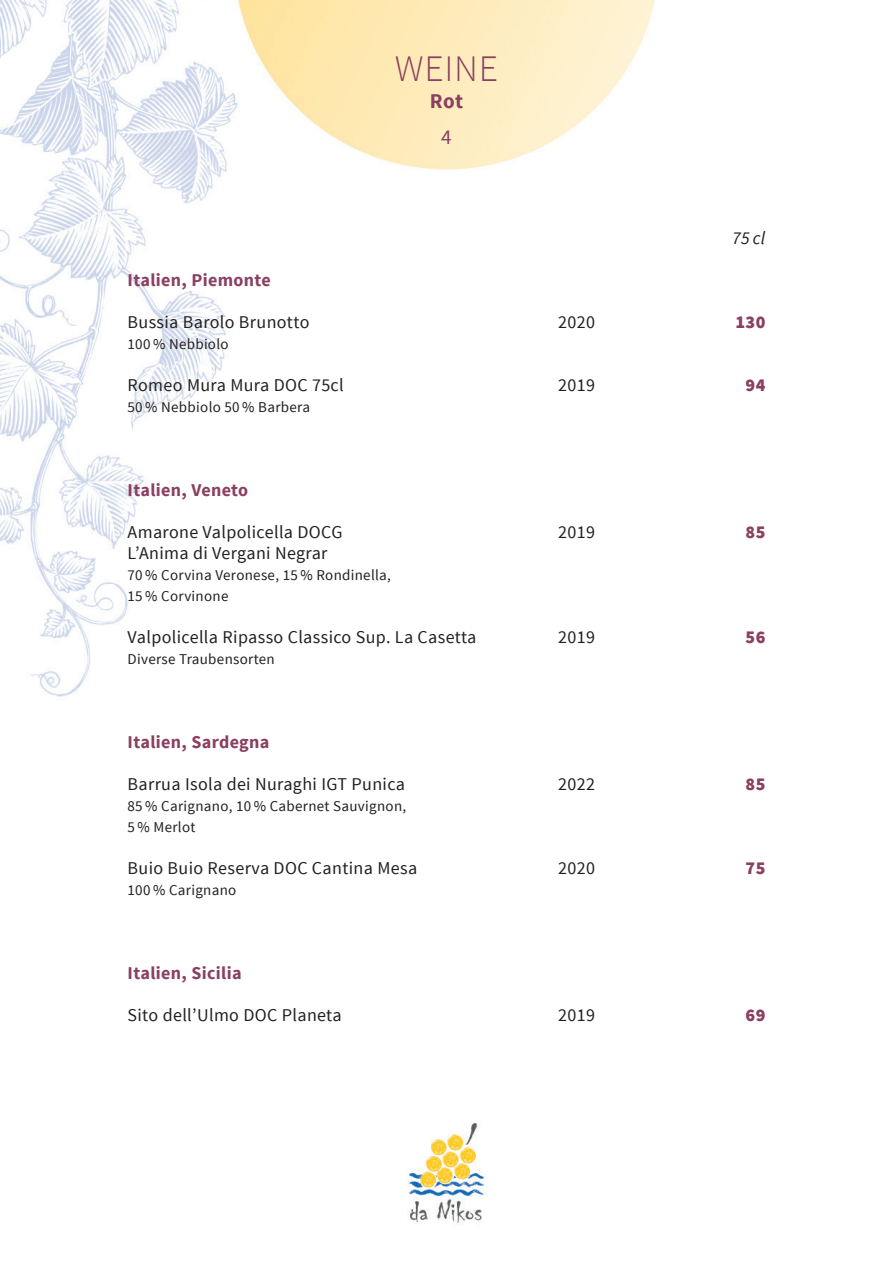
<style>
.page{position:relative;width:893px;height:1263px;background:#fff}
.page>*{position:absolute;margin:0;border:0;box-sizing:border-box;transform-origin:0 0}
.t1{font:300 37.5px "Source Sans Pro";letter-spacing:.02em;color:#8b4061}
.t2{font:700 21px "Source Sans Pro";color:#8b4061}
.t3{font:21px "Source Sans Pro";color:#8b4061}
.t4{font:18px "Source Sans Pro";letter-spacing:.02em;color:#231f20}
.t5{font:700 18px "Source Sans Pro";letter-spacing:.02em;color:#8b4061}
.t6{font:900 18px "Source Sans Pro";letter-spacing:.02em;color:#8b4061}
.t7{font:italic 18px "Source Sans Pro";color:#231f20}
.t8{font:15px/21px "Source Sans Pro";letter-spacing:.02em;color:#231f20}
</style>
<div class="page">
<img style="left:0;top:0;width:655px;height:1223px">
<h1 class="t1" style="left:395px;top:46px;width:105px">WEINE</h1>
<p class="t2" style="left:430px;top:88px;width:35px">Rot</p>
<p class="t3" style="left:441px;top:124px;width:12px">4</p>
<p class="t7" style="left:732px;top:227px;width:35px">75 cl</p>
<p class="t5" style="left:128px;top:269px;width:145px">Italien, Piemonte</p>
<p class="t4" style="left:128px;top:311px;width:183px">Bussia Barolo Brunotto</p>
<p class="t4" style="left:558px;top:311px;width:38px">2020</p>
<p class="t6" style="left:735px;top:310px;width:31px">130</p>
<p class="t8" style="left:128px;top:334px;width:103px">100 % Nebbiolo</p>
<p class="t4" style="left:128px;top:374px;width:218px">Romeo Mura Mura DOC 75cl</p>
<p class="t4" style="left:558px;top:374px;width:38px">2019</p>
<p class="t6" style="left:746px;top:373px;width:21px">94</p>
<p class="t8" style="left:128px;top:397px;width:184px">50 % Nebbiolo 50 % Barbera</p>
<p class="t5" style="left:128px;top:479px;width:122px">Italien, Veneto</p>
<p class="t4" style="left:128px;top:521px;width:216px">Amarone Valpolicella DOCG</p>
<p class="t4" style="left:558px;top:521px;width:38px">2019</p>
<p class="t6" style="left:746px;top:520px;width:21px">85</p>
<p class="t4" style="left:128px;top:542px;width:201px">L’Anima di Vergani Negrar</p>
<p class="t8" style="left:128px;top:565px;width:265px">70 % Corvina Veronese, 15 % Rondinella,<br>15 % Corvinone</p>
<p class="t4" style="left:128px;top:626px;width:350px">Valpolicella Ripasso Classico Sup. La Casetta</p>
<p class="t4" style="left:558px;top:626px;width:38px">2019</p>
<p class="t6" style="left:746px;top:625px;width:21px">56</p>
<p class="t8" style="left:128px;top:649px;width:149px">Diverse Traubensorten</p>
<p class="t5" style="left:128px;top:731px;width:143px">Italien, Sardegna</p>
<p class="t4" style="left:128px;top:773px;width:279px">Barrua Isola dei Nuraghi IGT Punica</p>
<p class="t4" style="left:558px;top:773px;width:38px">2022</p>
<p class="t6" style="left:746px;top:772px;width:21px">85</p>
<p class="t8" style="left:128px;top:796px;width:280px">85 % Carignano, 10 % Cabernet Sauvignon,<br>5 % Merlot</p>
<p class="t4" style="left:128px;top:857px;width:291px">Buio Buio Reserva DOC Cantina Mesa</p>
<p class="t4" style="left:558px;top:857px;width:38px">2020</p>
<p class="t6" style="left:746px;top:856px;width:21px">75</p>
<p class="t8" style="left:128px;top:880px;width:110px">100 % Carignano</p>
<p class="t5" style="left:128px;top:962px;width:116px">Italien, Sicilia</p>
<p class="t4" style="left:128px;top:1004px;width:216px">Sito dell’Ulmo DOC Planeta</p>
<p class="t4" style="left:558px;top:1004px;width:38px">2019</p>
<p class="t6" style="left:746px;top:1003px;width:21px">69</p>
</div>
